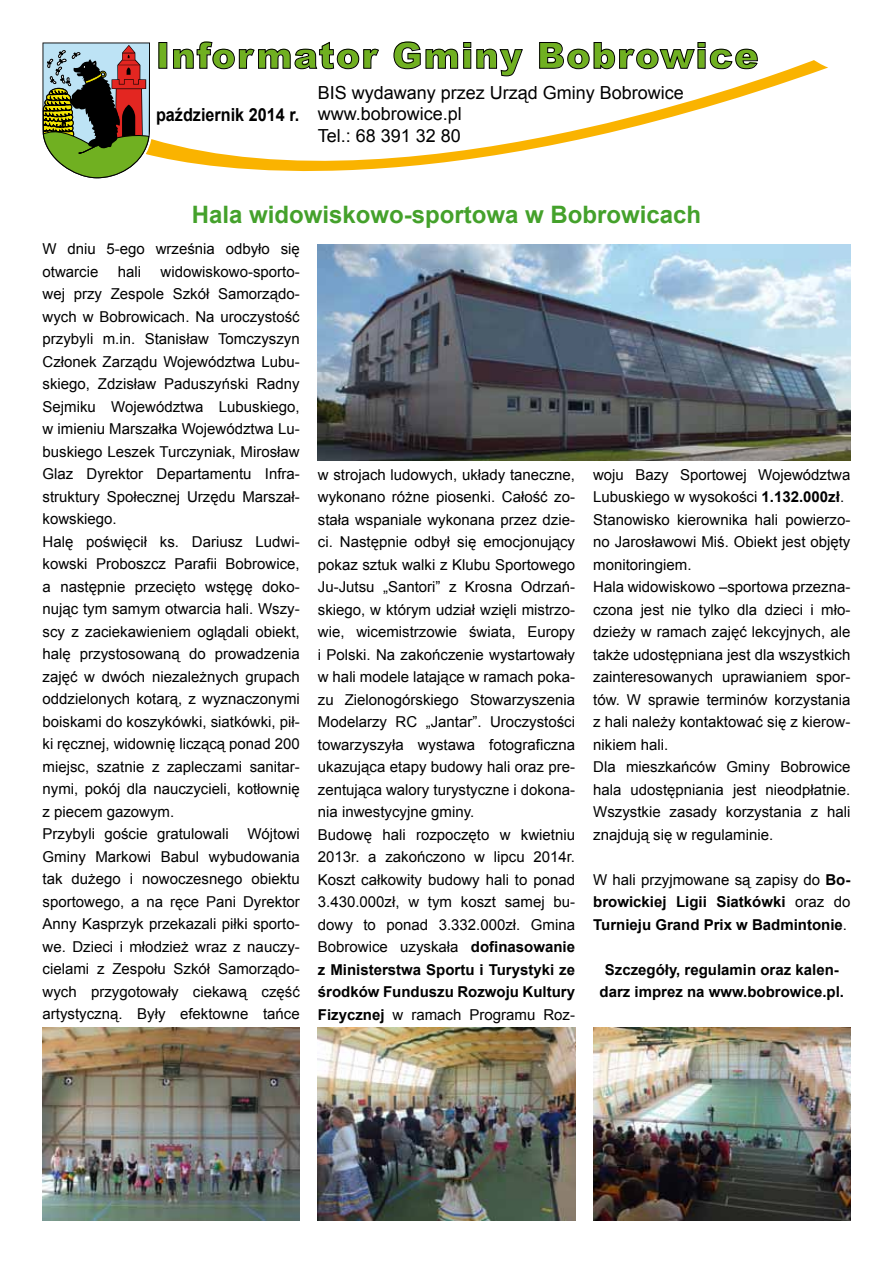
<style>
.page{position:relative;width:893px;height:1263px;background:#fff}
.page>*{position:absolute;margin:0;border:0;box-sizing:border-box;transform-origin:0 0}
.t1{font:900 36px "Arial";letter-spacing:.04em;color:#70b021}
.t2{font:700 24px "Arial";color:#44a12b}
.t3{font:18px/21.6px "Arial";color:#000}
.t4{font:700 18px "Arial";color:#000;scale:.9 1}
.t5{font:15px/22.5px "Arial";color:#000}
.t6{font:700 15px/22.5px "Arial";color:#000;text-align:justify}
.s1{font-weight:700}
.s2{font-weight:400}
</style>
<div class="page">
<svg style="left:150px;top:60px;width:678px;height:112px"></svg>
<svg style="left:43px;top:43px;width:107px;height:136px;background:#828463"></svg>
<svg style="left:173px;top:42px;width:206px;height:27px"></svg>
<svg style="left:393px;top:42px;width:130px;height:34px"></svg>
<svg style="left:539px;top:42px;width:219px;height:27px"></svg>
<img style="left:318px;top:244px;width:532px;height:216px">
<img style="left:43px;top:1027px;width:257px;height:193px">
<img style="left:318px;top:1027px;width:257px;height:193px">
<img style="left:593px;top:1027px;width:257px;height:193px">
<h1 class="t1" style="left:156px;top:29px;width:604px">Informator Gminy Bobrowice</h1>
<p class="t4" style="left:156px;top:102px;width:161px">październik 2014 r.</p>
<p class="t3" style="left:318px;top:82px;width:368px">BIS wydawany przez Urząd Gminy Bobrowice www.bobrowice.pl<br>Tel.: 68 391 32 80</p>
<h2 class="t2" style="left:192px;top:198px;width:511px">Hala widowiskowo-sportowa w Bobrowicach</h2>
<p class="t5" style="left:43px;top:238px;width:259px">W dniu 5-ego września odbyło się otwarcie</p>
<p class="t5" style="left:43px;top:260px;width:259px;text-indent:118px">widowiskowo-sporto&shy;wej przy Zespole Szkół Samorządo&shy;wych w Bobrowicach. Na uroczystość przybyli m.in. Stanisław Tomczyszyn Członek Zarządu Województwa Lubu&shy;skiego, Zdzisław Paduszyński Radny Sejmiku Województwa Lubuskiego, w imieniu Marszałka Województwa Lu&shy;buskiego Leszek Turczyniak, Mirosław Glaz Dyrektor Departamentu Infra&shy;struktury Społecznej Urzędu Marszał&shy;kowskiego.<br>Halę poświęcił ks. Dariusz Ludwi&shy;kowski Proboszcz Parafii Bobrowice, a następnie przecięto wstęgę doko&shy;nując tym samym otwarcia hali. Wszy&shy;scy z zaciekawieniem oglądali obiekt, halę przystosowaną do prowadzenia zajęć w dwóch niezależnych grupach oddzielonych kotarą, z wyznaczonymi boiskami do koszykówki, siatkówki, pił&shy;ki ręcznej, widownię liczącą ponad 200 miejsc, szatnie z zapleczami sanitar&shy;nymi, pokój dla nauczycieli, kotłownię z piecem gazowym.<br>Przybyli goście gratulowali Wójtowi Gminy Markowi Babul wybudowania tak dużego i nowoczesnego obiektu sportowego, a na ręce Pani Dyrektor Anny Kasprzyk przekazali piłki sporto&shy;we. Dzieci i młodzież wraz z nauczy&shy;cielami z Zespołu Szkół Samorządo&shy;wych przygotowały ciekawą część artystyczną. Były efektowne tańce</p>
<p class="t5" style="left:118px;top:260px;width:25px">hali</p>
<p class="t5" style="left:318px;top:463px;width:259px">w strojach ludowych, układy taneczne, wykonano różne piosenki. Całość zo&shy;stała wspaniale wykonana przez dzie&shy;ci. Następnie odbył się emocjonujący pokaz sztuk walki z Klubu Sportowego Ju-Jutsu „Santori” z Krosna Odrzań&shy;skiego, w którym udział wzięli mistrzo&shy;wie, wicemistrzowie świata, Europy i Polski. Na zakończenie wystartowały w hali modele latające w ramach poka&shy;zu Zielonogórskiego Stowarzyszenia Modelarzy RC „Jantar”. Uroczystości towarzyszyła wystawa fotograficzna ukazująca etapy budowy hali oraz pre&shy;zentująca walory turystyczne i dokona&shy;nia inwestycyjne gminy.<br>Budowę hali rozpoczęto w kwietniu 2013r. a zakończono w lipcu 2014r.<br>Koszt całkowity budowy hali to ponad 3.430.000zł, w tym koszt samej bu&shy;dowy to ponad 3.332.000zł. Gmina Bobrowice uzyskała <span class="s1">dofinasowanie z Ministerstwa Sportu i Turystyki ze środków Funduszu Rozwoju Kultury Fizycznej</span> w ramach Programu Roz-</p>
<p class="t5" style="left:593px;top:463px;width:259px">woju Bazy Sportowej Województwa Lubuskiego w wysokości <span class="s1">1.132.000zł</span>.<br>Stanowisko kierownika hali powierzo&shy;no Jarosławowi Miś. Obiekt jest objęty monitoringiem.<br>Hala widowiskowo –sportowa przezna&shy;czona jest nie tylko dla dzieci i mło&shy;dzieży w ramach zajęć lekcyjnych, ale także udostępniana jest dla wszystkich zainteresowanych uprawianiem spor&shy;tów. W sprawie terminów korzystania z hali należy kontaktować się z kierow&shy;nikiem hali.<br>Dla mieszkańców Gminy Bobrowice hala udostępniania jest nieodpłatnie.<br>Wszystkie zasady korzystania z hali znajdują się w regulaminie.</p>
<p class="t6" style="left:593px;top:869px;width:259px"><span class="s2">W hali przyjmowane są zapisy do</span> Bo&shy;browickiej Ligii Siatkówki <span class="s2">oraz do </span>Turnieju Grand Prix w Badmintonie<span class="s2">.</span></p>
<p class="t6" style="left:600px;top:959px;width:246px;text-align:center">Szczegóły, regulamin oraz kalen&shy;darz imprez na www.bobrowice.pl.</p>
</div>
